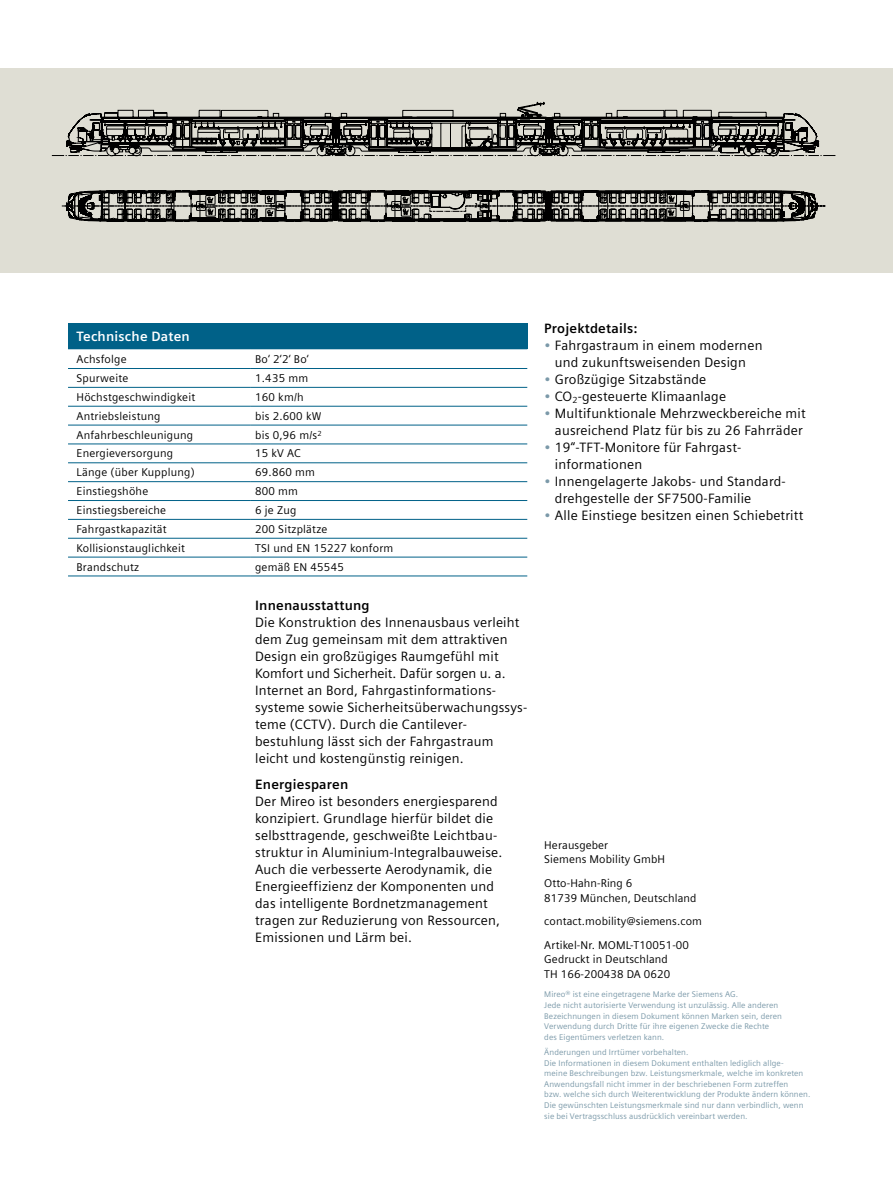
<style>
.page{position:relative;width:893px;height:1191px;background:#fff}
.page>*{position:absolute;margin:0;border:0;box-sizing:border-box;transform-origin:0 0}
.t1{font:13.5px/17px "Siemens Sans Global";letter-spacing:.015em;color:#000}
.t2{font:700 13.5px "Siemens Sans Global";letter-spacing:.015em;color:#000}
.t3{font:700 13.5px "Siemens Sans Global";letter-spacing:.015em;color:#fff}
.t4{font:11.25px/14.9px "Siemens Sans Global";letter-spacing:.02em;color:#000}
.t5{font:8.25px/10.6px "Siemens Sans Global";letter-spacing:.01em;color:#7b99a9}
.s1{color:#7b99a9}
</style>
<div class="page">
<div style="left:0;top:68px;width:893px;height:204px;background:#dfded4"></div>
<div style="left:68px;top:323px;width:459px;height:26px;background:#006188"></div>
<hr style="left:251px;top:406px;width:276px;height:1px;background:#006188">
<hr style="left:68px;top:425px;width:183px;height:1px;background:#006188">
<hr style="left:251px;top:425px;width:276px;height:1px;background:#006188">
<hr style="left:68px;top:444px;width:183px;height:1px;background:#006188">
<hr style="left:251px;top:444px;width:276px;height:1px;background:#006188">
<hr style="left:68px;top:462px;width:183px;height:1px;background:#006188">
<hr style="left:251px;top:462px;width:276px;height:1px;background:#006188">
<hr style="left:68px;top:481px;width:183px;height:1px;background:#006188">
<hr style="left:251px;top:481px;width:276px;height:1px;background:#006188">
<hr style="left:68px;top:500px;width:183px;height:1px;background:#006188">
<hr style="left:251px;top:500px;width:276px;height:1px;background:#006188">
<hr style="left:68px;top:519px;width:183px;height:1px;background:#006188">
<hr style="left:251px;top:519px;width:276px;height:1px;background:#006188">
<hr style="left:68px;top:538px;width:183px;height:1px;background:#006188">
<hr style="left:251px;top:538px;width:276px;height:1px;background:#006188">
<hr style="left:68px;top:557px;width:183px;height:1px;background:#006188">
<hr style="left:251px;top:557px;width:276px;height:1px;background:#006188">
<hr style="left:68px;top:575px;width:183px;height:1px;background:#006188">
<hr style="left:251px;top:575px;width:276px;height:1px;background:#006188">
<hr style="left:68px;top:406px;width:183px;height:1px;background:#006188">
<hr style="left:251px;top:368px;width:276px;height:1px;background:#006188">
<hr style="left:251px;top:387px;width:276px;height:1px;background:#006188">
<hr style="left:68px;top:368px;width:183px;height:1px;background:#006188">
<hr style="left:68px;top:387px;width:183px;height:1px;background:#006188">
<svg style="left:52px;top:102px;width:784px;height:54px"></svg>
<svg style="left:62px;top:191px;width:764px;height:31px"></svg>
<p class="t3" style="left:77px;top:328px;width:115px">Technische Daten</p>
<p class="t4" style="left:77px;top:352px;width:52px">Achsfolge</p>
<p class="t4" style="left:255px;top:352px;width:55px">Bo‘ 2‘2‘ Bo‘</p>
<p class="t4" style="left:77px;top:371px;width:53px">Spurweite</p>
<p class="t4" style="left:255px;top:371px;width:55px">1.435 mm</p>
<p class="t4" style="left:77px;top:390px;width:120px">Höchstgeschwindigkeit</p>
<p class="t4" style="left:255px;top:390px;width:50px">160 km/h</p>
<p class="t4" style="left:77px;top:409px;width:86px">Antriebsleistung</p>
<p class="t4" style="left:255px;top:409px;width:68px">bis 2.600 kW</p>
<p class="t4" style="left:77px;top:428px;width:118px">Anfahrbeschleunigung</p>
<p class="t4" style="left:255px;top:428px;width:68px">bis 0,96 m/s<sup>2</sup></p>
<p class="t4" style="left:77px;top:446px;width:98px">Energieversorgung</p>
<p class="t4" style="left:255px;top:446px;width:47px">15 kV AC</p>
<p class="t4" style="left:77px;top:465px;width:120px">Länge (über Kupplung)</p>
<p class="t4" style="left:255px;top:465px;width:61px">69.860 mm</p>
<p class="t4" style="left:77px;top:484px;width:73px">Einstiegshöhe</p>
<p class="t4" style="left:255px;top:484px;width:44px">800 mm</p>
<p class="t4" style="left:77px;top:503px;width:91px">Einstiegsbereiche</p>
<p class="t4" style="left:255px;top:503px;width:43px">6 je Zug</p>
<p class="t4" style="left:77px;top:522px;width:92px">Fahrgastkapazität</p>
<p class="t4" style="left:255px;top:522px;width:74px">200 Sitzplätze</p>
<p class="t4" style="left:77px;top:541px;width:110px">Kollisionstauglichkeit</p>
<p class="t4" style="left:255px;top:541px;width:140px">TSI und EN 15227 konform</p>
<p class="t4" style="left:77px;top:560px;width:64px">Brandschutz</p>
<p class="t4" style="left:255px;top:560px;width:90px">gemäß EN 45545</p>
<p class="t2" style="left:255px;top:597px;width:116px">Innenausstattung</p>
<p class="t1" style="left:255px;top:614px;width:274px">Die Konstruktion des Innenausbaus verleiht dem Zug gemeinsam mit dem attraktiven Design ein großzügiges Raumgefühl mit Komfort und Sicherheit. Dafür sorgen u. a.<br>Internet an Bord, Fahrgastinformations&shy;systeme sowie Sicherheitsüberwachungssys&shy;teme (CCTV). Durch die Cantilever&shy;bestuhlung lässt sich der Fahrgastraum leicht und kostengünstig reinigen.</p>
<p class="t2" style="left:255px;top:776px;width:95px">Energiesparen</p>
<p class="t1" style="left:255px;top:793px;width:249px">Der Mireo ist besonders energiesparend konzipiert. Grundlage hierfür bildet die selbsttragende, geschweißte Leichtbau&shy;struktur in Aluminium-Integralbauweise.<br>Auch die verbesserte Aerodynamik, die Energieeffizienz der Komponenten und das intelligente Bordnetzmanagement tragen zur Reduzierung von Ressourcen, Emissionen und Lärm bei.</p>
<p class="t2" style="left:544px;top:320px;width:95px">Projektdetails:</p>
<p class="t1" style="left:544px;top:337px;width:220px;text-align:center"><span class="s1">•</span> Fahrgastraum in einem modernen und zukunftsweisenden Design</p>
<p class="t1" style="left:544px;top:371px;width:164px"><span class="s1">•</span> Großzügige Sitzabstände</p>
<p class="t1" style="left:544px;top:388px;width:183px"><span class="s1">•</span> CO<sub>2</sub>-gesteuerte Klimaanlage</p>
<p class="t1" style="left:544px;top:405px;width:263px;text-align:center"><span class="s1">•</span> Multifunktionale Mehrzweckbereiche mit ausreichend Platz für bis zu 26 Fahrräder</p>
<p class="t1" style="left:555px;top:439px;width:187px;text-indent:-11px"><span class="s1">•</span> 19“-TFT-Monitore für Fahrgast&shy;informationen</p>
<p class="t1" style="left:555px;top:474px;width:232px;text-indent:-11px"><span class="s1">•</span> Innengelagerte Jakobs- und Standard&shy;drehgestelle der SF7500-Familie</p>
<p class="t1" style="left:544px;top:508px;width:261px"><span class="s1">•</span> Alle Einstiege besitzen einen Schiebetritt</p>
<p class="t4" style="left:544px;top:837px;width:122px">Herausgeber<br>Siemens Mobility GmbH</p>
<p class="t4" style="left:544px;top:876px;width:154px">Otto-Hahn-Ring 6<br>81739 München, Deutschland</p>
<p class="t4" style="left:544px;top:910px;width:159px;line-height:23.4px">contact.mobility@siemens.com<br>Artikel-Nr. MOML-T10051-00</p>
<p class="t4" style="left:544px;top:952px;width:127px">Gedruckt in Deutschland<br>TH 166-200438 DA 0620</p>
<p class="t5" style="left:544px;top:989px;width:239px">Mireo® ist eine eingetragene Marke der Siemens AG.<br>Jede nicht autorisierte Verwendung ist unzulässig. Alle anderen Bezeichnungen in diesem Dokument können Marken sein, deren Verwendung durch Dritte für ihre eigenen Zwecke die Rechte des Eigentümers verletzen kann.</p>
<p class="t5" style="left:544px;top:1047px;width:268px">Änderungen und Irrtümer vorbehalten.<br>Die Informationen in diesem Dokument enthalten lediglich allge-<br>meine Beschreibungen bzw. Leistungsmerkmale, welche im konkreten Anwendungsfall nicht immer in der beschriebenen Form zutreffen<br>bzw. welche sich durch Weiterentwicklung der Produkte ändern können.<br>Die gewünschten Leistungsmerkmale sind nur dann verbindlich, wenn sie bei Vertragsschluss ausdrücklich vereinbart werden.</p>
</div>
